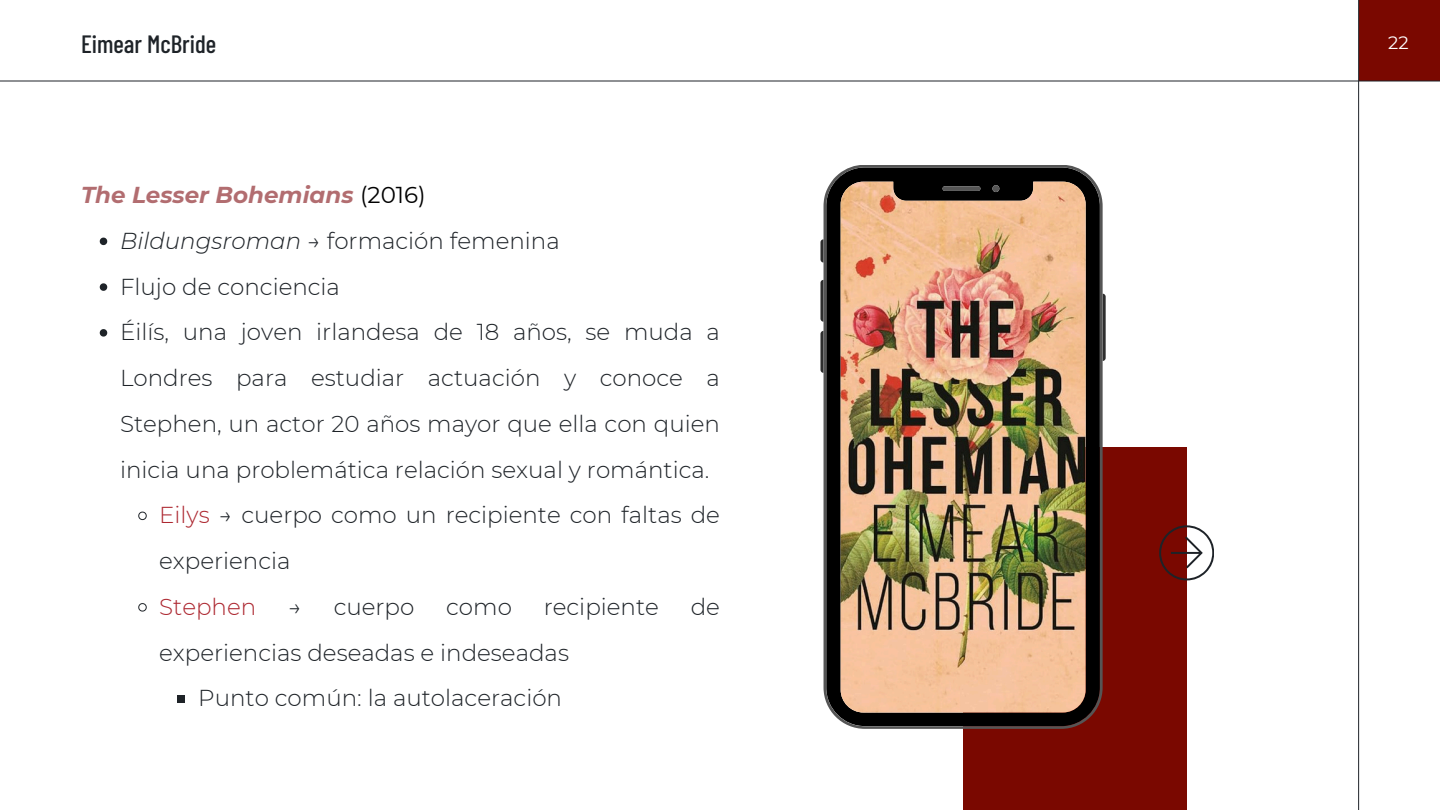
<style>
.page{position:relative;width:1440px;height:810px;background:#fff}
.page>*{position:absolute;margin:0;border:0;box-sizing:border-box;transform-origin:0 0}
.t1{font:500 25px "Barlow Condensed";color:#1e2328}
.t2{font:300 23px/45.8px "Montserrat";color:#1e2328;text-align:justify}
.t3{font:italic 700 23px "Montserrat";color:#b26d70}
.t4{font:300 23px "Montserrat";color:#ad2831}
.t5{font:18px "Montserrat";color:#fff}
.s1{font-weight:400;font-style:normal;color:#000}
.s2{font-style:italic}
.s3{color:#ad2831}
</style>
<div class="page">
<div style="left:1359px;top:0;width:81px;height:81px;background:#7a0800"></div>
<hr style="left:1358px;top:0;width:1px;height:810px;background:#1e2328">
<hr style="left:0;top:81px;width:1440px;height:1px;background:#1e2328">
<div style="left:963px;top:447px;width:224px;height:363px;background:#7a0800"></div>
<svg style="left:820px;top:239px;width:4px;height:24px"></svg>
<svg style="left:820px;top:280px;width:4px;height:42px"></svg>
<svg style="left:820px;top:331px;width:4px;height:42px"></svg>
<svg style="left:1103px;top:294px;width:3px;height:67px"></svg>
<img style="left:824px;top:165px;width:279px;height:564px">
<svg style="left:1159px;top:525px;width:55px;height:55px"></svg>
<svg style="left:100px;top:238px;width:7px;height:7px"></svg>
<svg style="left:100px;top:283px;width:7px;height:8px"></svg>
<svg style="left:100px;top:329px;width:7px;height:8px"></svg>
<svg style="left:138px;top:511px;width:9px;height:9px"></svg>
<svg style="left:138px;top:603px;width:9px;height:9px"></svg>
<div style="left:178px;top:695px;width:7px;height:8px;background:#1e2328"></div>
<p class="t1" style="left:81px;top:28px;width:137px">Eimear McBride</p>
<p class="t5" style="left:1388px;top:31px;width:22px">22</p>
<h1 class="t3" style="left:81px;top:181px;width:346px">The Lesser Bohemians <span class="s1">(2016)</span></h1>
<p class="t2" style="left:120px;top:218px;width:441px"><span class="s2">Bildungsroman</span> → formación femenina</p>
<p class="t2" style="left:120px;top:263px;width:221px">Flujo de conciencia</p>
<p class="t2" style="left:120px;top:309px;width:601px">Éilís, una joven irlandesa de 18 años, se muda a Londres para estudiar actuación y conoce a Stephen, un actor 20 años mayor que ella con quien inicia una problemática relación sexual y romántica.</p>
<p class="t2" style="left:159px;top:492px;width:562px"><span class="s3">Eilys</span> → cuerpo como un recipiente con faltas de experiencia</p>
<p class="t4" style="left:159px;top:593px;width:99px">Stephen</p>
<p class="t2" style="left:288px;top:584px;width:128px">→ cuerpo</p>
<p class="t2" style="left:446px;top:584px;width:67px">como</p>
<p class="t2" style="left:544px;top:584px;width:117px">recipiente</p>
<p class="t2" style="left:691px;top:584px;width:31px">de</p>
<p class="t2" style="left:159px;top:629px;width:411px">experiencias deseadas e indeseadas</p>
<p class="t2" style="left:198px;top:675px;width:365px">Punto común: la autolaceración</p>
</div>
